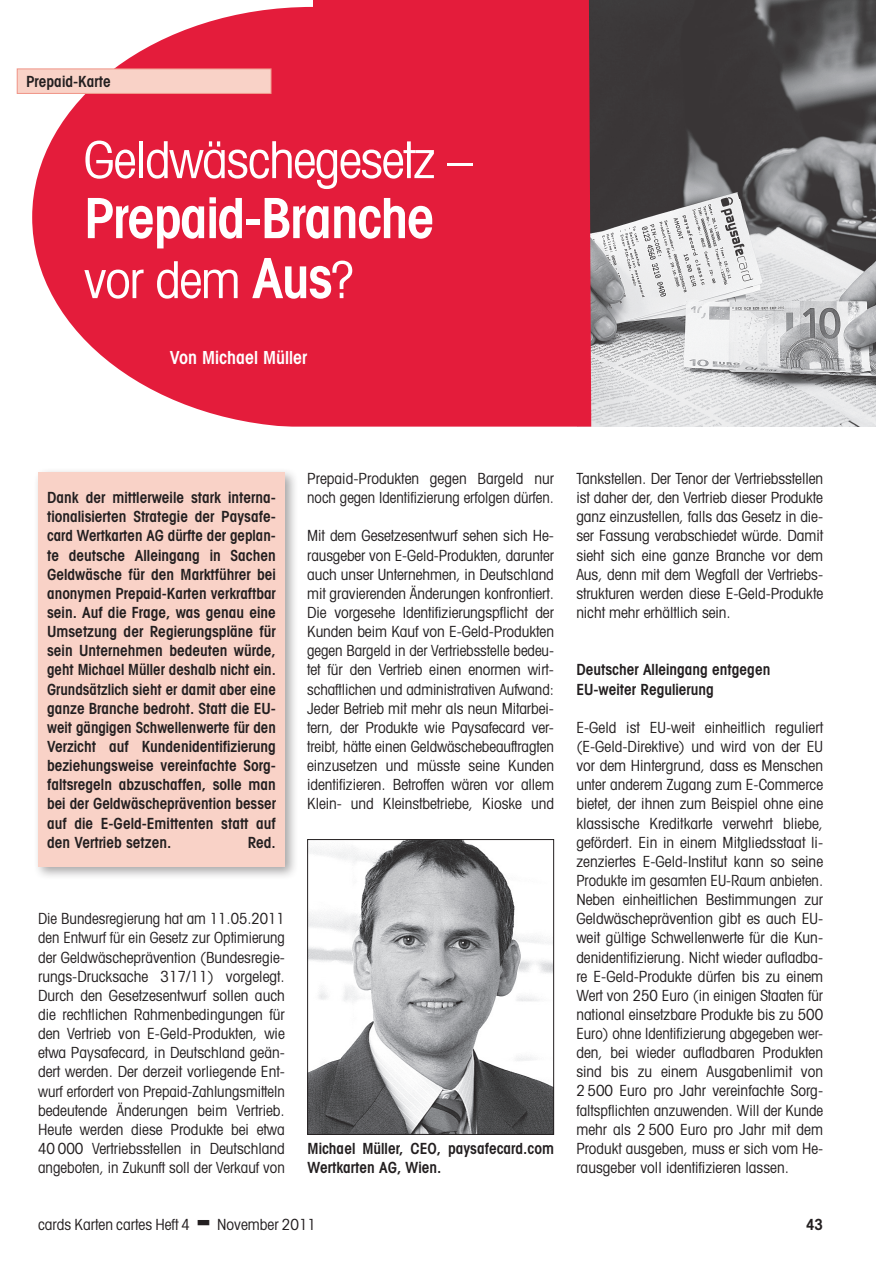
<style>
.page{position:relative;width:876px;height:1274px;background:#fff}
.page>*{position:absolute;margin:0;border:0;box-sizing:border-box;transform-origin:0 0}
.t1{font:600 condensed 55.5px "Avant Garde";letter-spacing:-.025em;color:#fff}
.t2{font:condensed 51px "Avant Garde";letter-spacing:-.025em;color:#fff}
.t3{font:600 condensed 18px "Avant Garde";color:#fff}
.t4{font:condensed 15.3px/19.2px "Avant Garde";color:#231f20;text-align:justify}
.t5{font:600 condensed 15.3px/19.2px "Avant Garde";color:#231f20}
.s1{font-weight:600;font-size:55.5px}
</style>
<div class="page">
<img style="left:591px;top:0;width:284px;height:427px">
<svg style="left:32px;top:7px;width:559px;height:420px;background:#e6334f"></svg>
<div style="left:313px;top:0;width:278px;height:7px;background:#e41c3b"></div>
<div style="left:17px;top:69px;width:254px;height:24px;background:#f9d2c7"></div>
<div style="left:17px;top:69px;width:254px;height:25px;border:1px solid #f09588"></div>
<div style="left:33px;top:467px;width:265px;height:413px;background:#231f20;opacity:.4"></div>
<div style="left:38px;top:472px;width:247px;height:395px;background:#f9d2c7"></div>
<img style="left:309px;top:841px;width:243px;height:291px">
<div style="left:307px;top:839px;width:247px;height:295px;border:1px solid #231f20"></div>
<p class="t5" style="left:26px;top:72px;width:86px">Prepaid-Karte</p>
<h2 class="t2" style="left:84px;top:128px;width:390px">Geldwäschegesetz –</h2>
<h1 class="t1" style="left:84px;top:184px;width:352px">Prepaid-Branche</h1>
<h2 class="t2" style="left:84px;top:248px;width:272px">vor dem <span class="s1">Aus</span>?</h2>
<p class="t3" style="left:170px;top:346px;width:139px">Von Michael Müller</p>
<p class="t5" style="left:47px;top:488px;width:230px;text-align:justify">Dank der mittlerweile stark interna&shy;tionalisierten Strategie der Paysafe&shy;card Wertkarten AG dürfte der geplan&shy;te deutsche Alleingang in Sachen Geldwäsche für den Marktführer bei anonymen Prepaid-Karten verkraftbar sein. Auf die Frage, was genau eine Umsetzung der Regierungspläne für sein Unternehmen bedeuten würde, geht Michael Müller deshalb nicht ein.<br>Grundsätzlich sieht er damit aber eine ganze Branche bedroht. Statt die EU&shy;weit gängigen Schwellenwerte für den Verzicht auf Kundenidentifizierung beziehungsweise vereinfachte Sorg&shy;faltsregeln abzuschaffen, solle man bei der Geldwäscheprävention besser auf die E-Geld-Emittenten statt auf den Vertrieb setzen.</p>
<p class="t5" style="left:247px;top:832px;width:30px">Red.</p>
<p class="t4" style="left:38px;top:909px;width:248px">Die Bundesregierung hat am 11.05.2011 den Entwurf für ein Gesetz zur Optimierung der Geldwäscheprävention (Bundesregie&shy;rungs-Drucksache 317/11) vorgelegt.<br>Durch den Gesetzesentwurf sollen auch die rechtlichen Rahmenbedingungen für den Vertrieb von E-Geld-Produkten, wie etwa Paysafecard, in Deutschland geän&shy;dert werden. Der derzeit vorliegende Ent&shy;wurf erfordert von Prepaid-Zahlungsmitteln bedeutende Änderungen beim Vertrieb.<br>Heute werden diese Produkte bei etwa 40 000 Vertriebsstellen in Deutschland angeboten, in Zukunft soll der Verkauf von</p>
<p class="t4" style="left:307px;top:468px;width:248px">Prepaid-Produkten gegen Bargeld nur noch gegen Identifizierung erfolgen dürfen.</p>
<p class="t4" style="left:307px;top:526px;width:248px">Mit dem Gesetzesentwurf sehen sich He&shy;rausgeber von E-Geld-Produkten, darunter auch unser Unternehmen, in Deutschland mit gravierenden Änderungen konfrontiert.<br>Die vorgesehe Identifizierungspflicht der Kunden beim Kauf von E-Geld-Produkten gegen Bargeld in der Vertriebsstelle bedeu&shy;tet für den Vertrieb einen enormen wirt&shy;schaftlichen und administrativen Aufwand:<br>Jeder Betrieb mit mehr als neun Mitarbei&shy;tern, der Produkte wie Paysafecard ver&shy;treibt, hätte einen Geldwäschebeauftragten einzusetzen und müsste seine Kunden identifizieren. Betroffen wären vor allem Klein- und Kleinstbetriebe, Kioske und</p>
<p class="t5" style="left:307px;top:1138px;width:248px">Michael Müller, CEO, paysafecard.com<br>Wertkarten AG, Wien.</p>
<p class="t4" style="left:576px;top:468px;width:248px">Tankstellen. Der Tenor der Vertriebsstellen ist daher der, den Vertrieb dieser Produkte ganz einzustellen, falls das Gesetz in die&shy;ser Fassung verabschiedet würde. Damit sieht sich eine ganze Branche vor dem Aus, denn mit dem Wegfall der Vertriebs&shy;strukturen werden diese E-Geld-Produkte nicht mehr erhältlich sein.</p>
<p class="t5" style="left:576px;top:660px;width:195px">Deutscher Alleingang entgegen<br>EU-weiter Regulierung</p>
<p class="t4" style="left:576px;top:717px;width:248px">E-Geld ist EU-weit einheitlich reguliert (E-Geld-Direktive) und wird von der EU vor dem Hintergrund, dass es Menschen unter anderem Zugang zum E-Commerce bietet, der ihnen zum Beispiel ohne eine klassische Kreditkarte verwehrt bliebe, gefördert. Ein in einem Mitgliedsstaat li&shy;zenziertes E-Geld-Institut kann so seine Produkte im gesamten EU-Raum anbieten.<br>Neben einheitlichen Bestimmungen zur Geldwäscheprävention gibt es auch EU&shy;weit gültige Schwellenwerte für die Kun&shy;denidentifizierung. Nicht wieder aufladba&shy;re E-Geld-Produkte dürfen bis zu einem Wert von 250 Euro (in einigen Staaten für national einsetzbare Produkte bis zu 500<br>Euro) ohne Identifizierung abgegeben wer&shy;den, bei wieder aufladbaren Produkten sind bis zu einem Ausgabenlimit von 2 500 Euro pro Jahr vereinfachte Sorg&shy;faltspflichten anzuwenden. Will der Kunde mehr als 2 500 Euro pro Jahr mit dem Produkt ausgeben, muss er sich vom He&shy;rausgeber voll identifizieren lassen.</p>
<p class="t4" style="left:38px;top:1215px;width:153px">cards Karten cartes Heft 4</p>
<p class="t4" style="left:217px;top:1215px;width:100px">November 2011</p>
<p class="t5" style="left:805px;top:1215px;width:19px">43</p>
</div>
